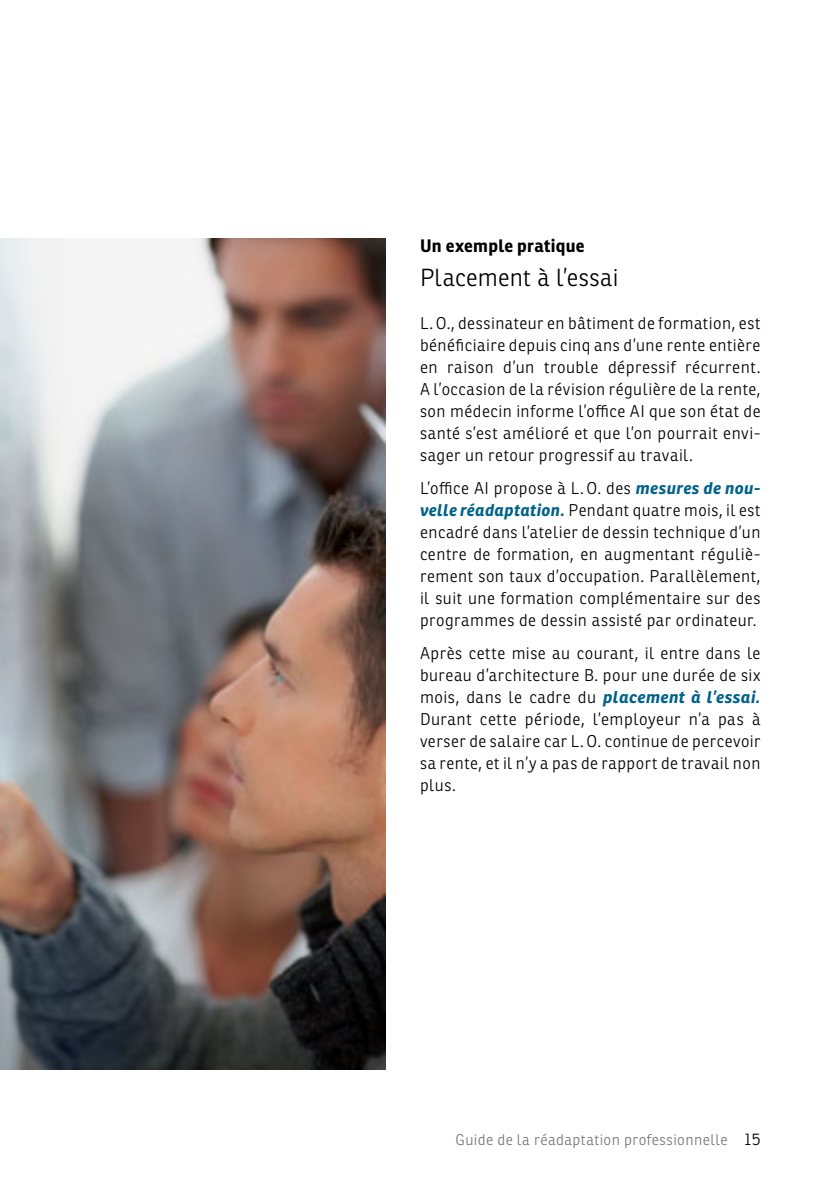
<style>
.page{position:relative;width:840px;height:1191px;background:#fff}
.page>*{position:absolute;margin:0;border:0;box-sizing:border-box;transform-origin:0 0}
.t1{font:300 24px "Ronnia";letter-spacing:.01em;color:#000}
.t2{font:700 17.6px "Ronnia";letter-spacing:.015em;color:#000}
.t3{font:300 16.4px/22px "Ronnia";letter-spacing:.03em;color:#000;text-align:justify}
.t4{font:300 15px "Ronnia";letter-spacing:.03em;color:#77787b}
.s1{font-weight:700;font-style:italic;color:#006389}
.s2{font-size:16.4px;color:#000}
</style>
<div class="page">
<img style="left:0;top:238px;width:386px;height:831px">
<p class="t2" style="left:420px;top:235px;width:166px">Un exemple pratique</p>
<h1 class="t1" style="left:420px;top:263px;width:200px">Placement à l’essai</h1>
<p class="t3" style="left:420px;top:312px;width:342px">L.O., dessinateur en bâtiment de formation, est bénéficiaire depuis cinq ans d’une rente entière en raison d’un trouble dépressif récurrent.<br>A l’occasion de la révision régulière de la rente, son médecin informe l’office AI que son état de santé s’est amélioré et que l’on pourrait envi&shy;sager un retour progressif au travail.</p>
<p class="t3" style="left:420px;top:477px;width:342px">L’office AI propose à L.O. des <span class="s1">mesures de nou&shy;velle réadaptation.</span> Pendant quatre mois, il est encadré dans l’atelier de dessin technique d’un centre de formation, en augmentant réguliè&shy;rement son taux d’occupation. Parallèlement, il suit une formation complémentaire sur des programmes de dessin assisté par ordinateur.</p>
<p class="t3" style="left:420px;top:642px;width:342px">Après cette mise au courant, il entre dans le bureau d’architecture B. pour une durée de six mois, dans le cadre du <span class="s1">placement à l’essai.<br></span>Durant cette période, l’employeur n’a pas à verser de salaire car L.O. continue de percevoir sa rente, et il n’y a pas de rapport de travail non plus.</p>
<p class="t4" style="left:455px;top:1130px;width:306px">Guide de la réadaptation professionnelle <span class="s2">15</span></p>
</div>
